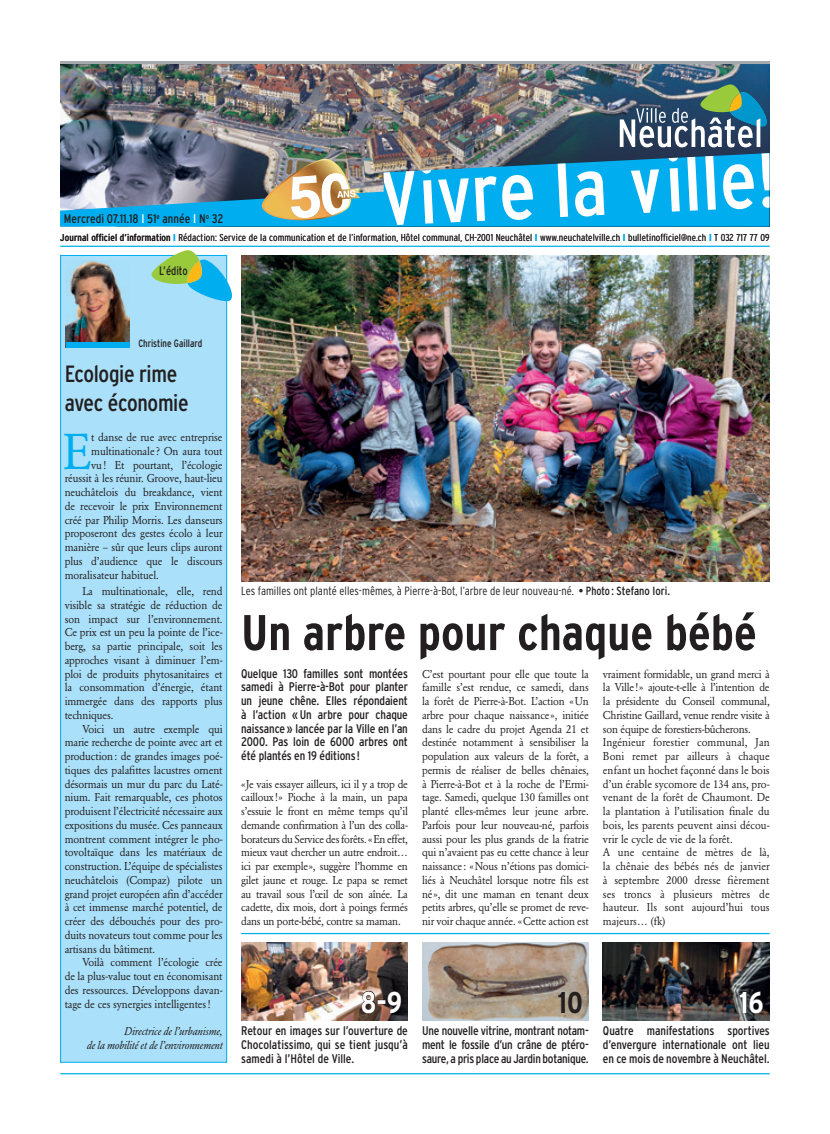
<style>
.page{position:relative;width:830px;height:1134px;background:#fff}
.page>*{position:absolute;margin:0;border:0;box-sizing:border-box;transform-origin:0 0}
.t1{font:700 condensed 50px "Interstate";color:#231f20}
.t2{font:50px "Garamond BE";color:#00aeef;scale:.95 1}
.t3{font:700 condensed 30px "Interstate";color:#fff}
.t4{font:700 condensed 30px "Interstate";color:#231f20}
.t5{font:condensed 23.5px/28.2px "Interstate";letter-spacing:-.015em;color:#231f20}
.t6{font:condensed 12.5px/13.8px "Interstate";letter-spacing:-.01em;color:#231f20;text-align:justify}
.t7{font:condensed 12.12px "Interstate";color:#231f20;scale:.95 1}
.t8{font:300 condensed 11.88px "Interstate";color:#231f20}
.t9{font:11.25px/13.8px "Garamond BE";letter-spacing:-.01em;color:#231f20;text-align:justify;scale:.95 1}
.t10{font:italic 11.25px/13.8px "Garamond BE";letter-spacing:-.01em;color:#231f20;text-align:right;scale:.95 1}
.t11{font:condensed 10.62px "Interstate";color:#231f20;scale:.95 1}
.t12{font:300 condensed 10px "Interstate";letter-spacing:.01em;color:#231f20}
.s1{color:#fff}
.s2{font-weight:400}
.s3{font-weight:700;color:#00aeef}
</style>
<div class="page">
<hr style="left:60px;top:1073px;width:709px;height:1px;background:#00aeef">
<img style="left:60px;top:63px;width:709px;height:90px">
<hr style="left:60px;top:61px;width:709px;height:2px;background:#a8a9ad">
<svg style="left:619px;top:84px;width:150px;height:63px"></svg>
<img style="left:60px;top:153px;width:709px;height:74px">
<svg style="left:379px;top:166px;width:36px;height:59px"></svg>
<svg style="left:421px;top:164px;width:47px;height:60px"></svg>
<svg style="left:474px;top:175px;width:58px;height:46px"></svg>
<svg style="left:557px;top:157px;width:11px;height:60px"></svg>
<svg style="left:574px;top:171px;width:30px;height:46px"></svg>
<svg style="left:630px;top:169px;width:28px;height:44px"></svg>
<svg style="left:668px;top:153px;width:11px;height:59px"></svg>
<svg style="left:686px;top:153px;width:11px;height:58px"></svg>
<svg style="left:704px;top:153px;width:11px;height:57px"></svg>
<svg style="left:722px;top:164px;width:31px;height:45px"></svg>
<svg style="left:761px;top:153px;width:8px;height:55px"></svg>
<img style="left:259px;top:159px;width:101px;height:64px">
<hr style="left:60px;top:246px;width:709px;height:1px;background:#00aeef">
<img style="left:241px;top:255px;width:528px;height:326px">
<img style="left:241px;top:943px;width:166px;height:77px">
<img style="left:422px;top:943px;width:166px;height:77px">
<img style="left:602px;top:943px;width:167px;height:77px">
<svg style="left:361px;top:990px;width:15px;height:24px"></svg>
<div style="left:377px;top:999px;width:8px;height:5px;border:1px solid #231f20"></div>
<svg style="left:387px;top:990px;width:14px;height:24px"></svg>
<svg style="left:738px;top:990px;width:25px;height:24px"></svg>
<hr style="left:241px;top:933px;width:528px;height:1px;background:#00aeef">
<div style="left:61px;top:255px;width:165px;height:807px;background:#aae0f9"></div>
<div style="left:60px;top:255px;width:167px;height:807px;border:1px solid #00aeef"></div>
<svg style="left:151px;top:250px;width:81px;height:51px"></svg>
<img style="left:66px;top:261px;width:63px;height:81px">
<div style="left:66px;top:342px;width:63px;height:6px;background:#00aeef"></div>
<p class="t6" style="left:64px;top:212px;width:161px">Mercredi 07.11.18 <span class="s1">I</span> 51<sup>e</sup> année <span class="s1">I</span> N<sup>o</sup> 32</p>
<p class="t12" style="left:60px;top:232px;width:710px"><span class="s2">Journal officiel d’information</span> <span class="s3">I</span> Rédaction: Service de la communication et de l’information, Hôtel communal, CH-2001 Neuchâtel <span class="s3">I</span> www.neuchatelville.ch <span class="s3">I</span> bulletinofficiel@ne.ch <span class="s3">I</span> T 032 717 77 09</p>
<p class="t7" style="left:159px;top:264px;width:31px">L’édito</p>
<p class="t11" style="left:138px;top:338px;width:69px">Christine Gaillard</p>
<h3 class="t5" style="left:65px;top:360px;width:125px">Ecologie rime avec économie</h3>
<h1 class="t2" style="left:63px;top:422px;width:32px">E</h1>
<p class="t9" style="left:91px;top:430px;width:140px">t danse de rue avec entreprise</p>
<p class="t9" style="left:91px;top:444px;width:140px">multinationale ? On aura tout</p>
<p class="t9" style="left:91px;top:458px;width:140px">vu ! Et pourtant, l’écologie</p>
<p class="t9" style="left:65px;top:472px;width:168px">réussit à les réunir. Groove, haut-lieu</p>
<p class="t9" style="left:65px;top:485px;width:168px">neuchâtelois du breakdance, vient</p>
<p class="t9" style="left:65px;top:499px;width:168px">de recevoir le prix Environnement</p>
<p class="t9" style="left:65px;top:513px;width:168px">créé par Philip Morris. Les danseurs</p>
<p class="t9" style="left:65px;top:527px;width:168px">proposeront des gestes écolo à leur</p>
<p class="t9" style="left:65px;top:540px;width:168px">manière – sûr que leurs clips auront</p>
<p class="t9" style="left:65px;top:554px;width:168px">plus d’audience que le discours</p>
<p class="t9" style="left:65px;top:568px;width:101px">moralisateur habituel.</p>
<p class="t9" style="left:65px;top:584px;width:168px;text-indent:18px">La multinationale, elle, rend visible sa stratégie de réduction de son impact sur l’environnement.<br>Ce prix est un peu la pointe de l’ice&shy;berg, sa partie principale, soit les approches visant à diminuer l’em&shy;ploi de produits phytosanitaires et la consommation d’énergie, étant immergée dans des rapports plus techniques.</p>
<p class="t9" style="left:65px;top:722px;width:168px;text-indent:18px">Voici un autre exemple qui marie recherche de pointe avec art et production : de grandes images poé&shy;tiques des palafittes lacustres ornent désormais un mur du parc du Laté&shy;nium. Fait remarquable, ces photos produisent l’électricité nécessaire aux expositions du musée. Ces panneaux montrent comment intégrer le pho&shy;tovoltaïque dans les matériaux de construction. L’équipe de spécialistes neuchâtelois (Compaz) pilote un grand projet européen afin d’accéder à cet immense marché potentiel, de créer des débouchés pour des pro&shy;duits novateurs tout comme pour les artisans du bâtiment.</p>
<p class="t9" style="left:65px;top:955px;width:168px;text-indent:18px">Voilà comment l’écologie crée de la plus-value tout en économisant des ressources. Développons davan&shy;tage de ces synergies intelligentes !</p>
<p class="t10" style="left:87px;top:1024px;width:144px">Directrice de l’urbanis me,<br>de la mobilité et de l’environnement</p>
<p class="t8" style="left:241px;top:584px;width:430px">Les familles ont planté elles-mêmes, à Pierre-à-Bot, l’arbre de leur nouveau-né. <span class="s2">• Photo : Stefano Iori.</span></p>
<h1 class="t1" style="left:241px;top:605px;width:517px">Un arbre pour chaque bébé</h1>
<p class="t6" style="left:241px;top:666px;width:168px">Quelque 130 familles sont montées samedi à Pierre-à-Bot pour planter un jeune chêne. Elles répondaient à l’action « Un arbre pour chaque naissance » lancée par la Ville en l’an 2000. Pas loin de 6000 arbres ont été plantés en 19 éditions !</p>
<p class="t9" style="left:241px;top:777px;width:177px">« Je vais essayer ailleurs, ici il y a trop de cailloux ! » Pioche à la main, un papa s’essuie le front en même temps qu’il demande confirmation à l’un des colla&shy;borateurs du Service des forêts. « En effet, mieux vaut chercher un autre endroit… ici par exemple », suggère l’homme en gilet jaune et rouge. Le papa se remet au travail sous l’œil de son aînée. La cadette, dix mois, dort à poings fermés dans un porte-bébé, contre sa maman.</p>
<p class="t9" style="left:422px;top:667px;width:177px">C’est pourtant pour elle que toute la famille s’est rendue, ce samedi, dans la forêt de Pierre-à-Bot. L’action « Un arbre pour chaque naissance », initiée dans le cadre du projet Agenda 21 et destinée notamment à sensibiliser la population aux valeurs de la forêt, a permis de réaliser de belles chênaies, à Pierre-à-Bot et à la roche de l’Ermi&shy;tage. Samedi, quelque 130 familles ont planté elles-mêmes leur jeune arbre.<br>Parfois pour leur nouveau-né, parfois aussi pour les plus grands de la fratrie qui n’avaient pas eu cette chance à leur naissance : « Nous n’étions pas domici&shy;liés à Neuchâtel lorsque notre fils est né », dit une maman en tenant deux petits arbres, qu’elle se promet de reve&shy;nir voir chaque année. « Cette action est</p>
<p class="t9" style="left:602px;top:667px;width:177px;text-align:left">vraiment formidable, un grand merci à la Ville ! » ajoute-t-elle à l’intention de la présidente du Conseil communal, Christine Gaillard, venue rendre visite à son équipe de forestiers-bûcherons.<br>Ingénieur forestier communal, Jan Boni remet par ailleurs à chaque enfant un hochet façonné dans le bois d’un érable sycomore de 134 ans, pro&shy;venant de la forêt de Chaumont. De la plantation à l’utilisation finale du bois, les parents peuvent ainsi décou&shy;vrir le cycle de vie de la forêt.<br>A une centaine de mètres de là, la chênaie des bébés nés de janvier à septembre 2000 dresse fièrement ses troncs à plusieurs mètres de hauteur. Ils sont aujourd’hui tous majeurs… (fk)</p>
<h2 class="t3" style="left:361px;top:985px;width:43px">8-9</h2>
<h2 class="t4" style="left:557px;top:985px;width:27px">10</h2>
<h2 class="t3" style="left:738px;top:985px;width:26px">16</h2>
<p class="t6" style="left:241px;top:1024px;width:168px">Retour en images sur l’ouverture de Chocolatissimo, qui se tient jusqu’à samedi à l’Hôtel de Ville.</p>
<p class="t6" style="left:422px;top:1024px;width:168px">Une nouvelle vitrine, montrant notam&shy;ment le fossile d’un crâne de ptéro&shy;saure, a pris place au Jardin botanique.</p>
<p class="t6" style="left:602px;top:1024px;width:168px">Quatre manifestations sportives d’envergure internationale ont lieu en ce mois de novembre à Neuchâtel.</p>
</div>
